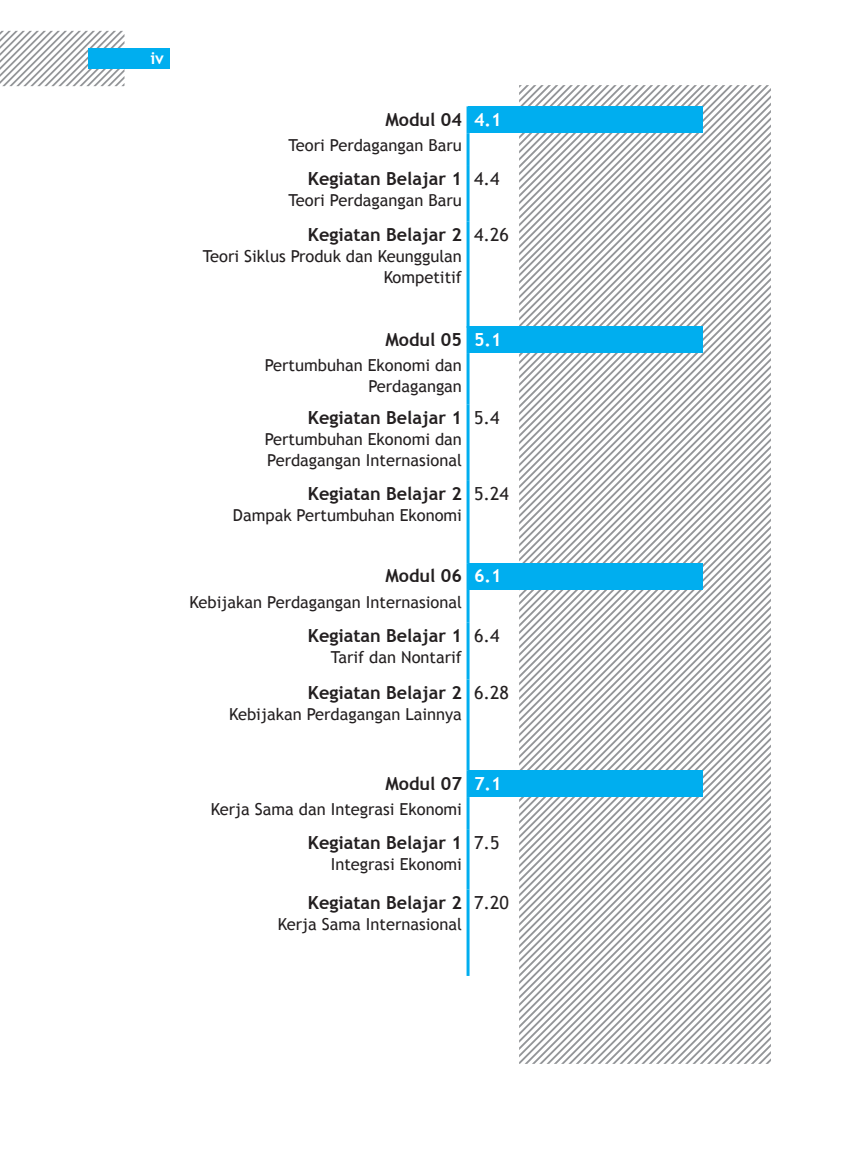
<style>
.page{position:relative;width:851px;height:1149px;background:#fff}
.page>*{position:absolute;margin:0;border:0;box-sizing:border-box;transform-origin:0 0}
.Daftar_Isi_OK{font:700 18px "Trebuchet MS";color:#231f20}
.t1{font:18px "Trebuchet MS";color:#231f20}
.t2{font:700 18px "Trebuchet MS";color:#fff}
.Daftar_Isi_OK-2{font:16.5px/21px "Trebuchet MS";color:#231f20;text-align:right}
.t3{font:700 16.5px "Trebuchet MS";color:#fff}
</style>
<div class="page">
<svg style="left:0;top:31px;width:124px;height:55px"></svg>
<div style="left:88px;top:48px;width:82px;height:21px;background:#00aeef"></div>
<svg style="left:710px;top:85px;width:59px;height:250px"></svg>
<svg style="left:710px;top:85px;width:51px;height:243px"></svg>
<svg style="left:710px;top:85px;width:44px;height:235px"></svg>
<svg style="left:710px;top:85px;width:37px;height:228px"></svg>
<svg style="left:710px;top:85px;width:29px;height:221px"></svg>
<svg style="left:710px;top:85px;width:22px;height:213px"></svg>
<svg style="left:710px;top:85px;width:15px;height:206px"></svg>
<svg style="left:710px;top:85px;width:8px;height:199px"></svg>
<svg style="left:519px;top:85px;width:191px;height:401px"></svg>
<svg style="left:519px;top:486px;width:251px;height:40px"></svg>
<svg style="left:519px;top:526px;width:251px;height:537px"></svg>
<div style="left:468px;top:770px;width:234px;height:26px;background:#00aeef"></div>
<hr style="left:466px;top:770px;width:3px;height:26px;background:#00aeef">
<hr style="left:466px;top:796px;width:3px;height:33px;background:#00aeef">
<hr style="left:466px;top:829px;width:3px;height:60px;background:#00aeef">
<hr style="left:466px;top:889px;width:3px;height:86px;background:#00aeef">
<div style="left:468px;top:326px;width:234px;height:27px;background:#00aeef"></div>
<hr style="left:466px;top:326px;width:3px;height:27px;background:#00aeef">
<hr style="left:466px;top:353px;width:3px;height:51px;background:#00aeef">
<hr style="left:466px;top:404px;width:3px;height:76px;background:#00aeef">
<hr style="left:466px;top:480px;width:3px;height:83px;background:#00aeef">
<div style="left:468px;top:563px;width:234px;height:26px;background:#00aeef"></div>
<hr style="left:466px;top:563px;width:3px;height:26px;background:#00aeef">
<hr style="left:466px;top:589px;width:3px;height:33px;background:#00aeef">
<hr style="left:466px;top:622px;width:3px;height:57px;background:#00aeef">
<hr style="left:466px;top:679px;width:3px;height:91px;background:#00aeef">
<div style="left:468px;top:106px;width:234px;height:27px;background:#00aeef"></div>
<hr style="left:466px;top:106px;width:3px;height:27px;background:#00aeef">
<hr style="left:466px;top:133px;width:3px;height:33px;background:#00aeef">
<hr style="left:466px;top:166px;width:3px;height:55px;background:#00aeef">
<hr style="left:466px;top:221px;width:3px;height:106px;background:#00aeef">
<p class="t3" style="left:150px;top:48px;width:15px">iv</p>
<p class="Daftar_Isi_OK" style="left:385px;top:108px;width:78px">Modul 04</p>
<p class="t2" style="left:474px;top:108px;width:29px">4.1</p>
<p class="Daftar_Isi_OK-2" style="left:288px;top:135px;width:175px">Teori Perdagangan Baru</p>
<p class="Daftar_Isi_OK" style="left:308px;top:167px;width:156px">Kegiatan Belajar 1</p>
<p class="Daftar_Isi_OK-2" style="left:288px;top:190px;width:175px">Teori Perdagangan Baru</p>
<p class="t1" style="left:474px;top:168px;width:27px">4.4</p>
<p class="Daftar_Isi_OK" style="left:308px;top:223px;width:156px">Kegiatan Belajar 2</p>
<p class="Daftar_Isi_OK-2" style="left:203px;top:245px;width:261px">Teori Siklus Produk dan Keunggulan<br>Kompetitif</p>
<p class="t1" style="left:474px;top:223px;width:36px">4.26</p>
<p class="Daftar_Isi_OK" style="left:385px;top:328px;width:78px">Modul 05</p>
<p class="t2" style="left:474px;top:328px;width:29px">5.1</p>
<p class="Daftar_Isi_OK-2" style="left:265px;top:355px;width:199px">Pertumbuhan Ekonomi dan<br>Perdagangan</p>
<p class="Daftar_Isi_OK" style="left:308px;top:406px;width:156px">Kegiatan Belajar 1</p>
<p class="Daftar_Isi_OK-2" style="left:265px;top:428px;width:199px;text-align:left">Pertumbuhan Ekonomi dan<br>Perdagangan Internasional</p>
<p class="t1" style="left:474px;top:406px;width:27px">5.4</p>
<p class="Daftar_Isi_OK" style="left:308px;top:482px;width:156px">Kegiatan Belajar 2</p>
<p class="Daftar_Isi_OK-2" style="left:233px;top:505px;width:230px">Dampak Pertumbuhan Ekonomi</p>
<p class="t1" style="left:474px;top:483px;width:36px">5.24</p>
<p class="Daftar_Isi_OK" style="left:385px;top:564px;width:78px">Modul 06</p>
<p class="t2" style="left:474px;top:564px;width:29px">6.1</p>
<p class="Daftar_Isi_OK-2" style="left:189px;top:592px;width:274px">Kebijakan Perdagangan Internasional</p>
<p class="Daftar_Isi_OK" style="left:308px;top:624px;width:156px">Kegiatan Belajar 1</p>
<p class="Daftar_Isi_OK-2" style="left:331px;top:646px;width:133px">Tarif dan Nontarif</p>
<p class="t1" style="left:474px;top:625px;width:27px">6.4</p>
<p class="Daftar_Isi_OK" style="left:308px;top:681px;width:156px">Kegiatan Belajar 2</p>
<p class="Daftar_Isi_OK-2" style="left:229px;top:703px;width:234px">Kebijakan Perdagangan Lainnya</p>
<p class="t1" style="left:474px;top:681px;width:36px">6.28</p>
<p class="Daftar_Isi_OK" style="left:385px;top:771px;width:78px">Modul 07</p>
<p class="t2" style="left:474px;top:771px;width:29px">7.1</p>
<p class="Daftar_Isi_OK-2" style="left:211px;top:798px;width:252px">Kerja Sama dan Integrasi Ekonomi</p>
<p class="Daftar_Isi_OK" style="left:308px;top:831px;width:156px">Kegiatan Belajar 1</p>
<p class="Daftar_Isi_OK-2" style="left:331px;top:853px;width:133px">Integrasi Ekonomi</p>
<p class="t1" style="left:474px;top:831px;width:27px">7.5</p>
<p class="Daftar_Isi_OK" style="left:308px;top:890px;width:156px">Kegiatan Belajar 2</p>
<p class="Daftar_Isi_OK-2" style="left:278px;top:913px;width:185px">Kerja Sama Internasional</p>
<p class="t1" style="left:474px;top:891px;width:36px">7.20</p>
</div>
